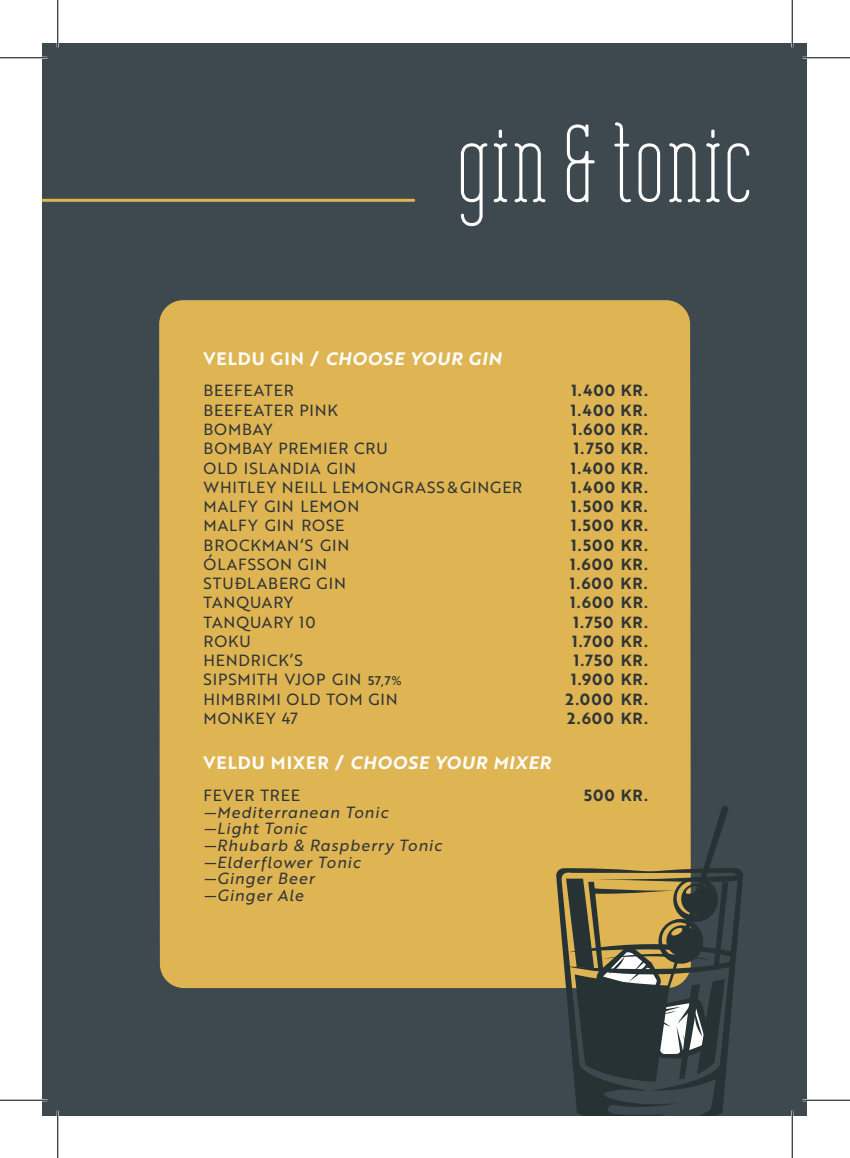
<style>
.page{position:relative;width:850px;height:1158px;background:#fff}
.page>*{position:absolute;margin:0;border:0;box-sizing:border-box;transform-origin:0 0}
.t1{font:17.5px "Brother 1816 Bold Italic";letter-spacing:.055em;color:#fff}
.t2{font:15.75px "Brother 1816 Regular";letter-spacing:.05em;color:#2f3437}
.t3{font:15.75px "Brother 1816 Bold";letter-spacing:.06em;color:#2f3437}
.t4{font:15.75px/16.6px "Brother 1816 Regular Italic";letter-spacing:.055em;color:#2f3437}
.s1{font-family:"Brother 1816 Bold"}
.s2{font-family:"Brother 1816 Medium";font-size:12.25px}
</style>
<div class="page">
<div style="left:43px;top:43px;width:764px;height:1071px;background:#3e494f"></div>
<svg style="left:43px;top:199px;width:372px;height:3px"></svg>
<svg style="left:494px;top:130px;width:13px;height:72px"></svg>
<svg style="left:706px;top:130px;width:13px;height:72px"></svg>
<svg style="left:638px;top:143px;width:22px;height:59px"></svg>
<svg style="left:461px;top:143px;width:26px;height:83px"></svg>
<svg style="left:514px;top:143px;width:31px;height:59px"></svg>
<svg style="left:669px;top:143px;width:31px;height:59px"></svg>
<svg style="left:614px;top:122px;width:17px;height:80px"></svg>
<svg style="left:567px;top:124px;width:27px;height:78px"></svg>
<svg style="left:727px;top:143px;width:22px;height:59px"></svg>
<div style="left:159px;top:300px;width:532px;height:687px;background:#dfb553"></div>
<svg style="left:556px;top:805px;width:187px;height:309px"></svg>
<hr style="left:0;top:57px;width:47px;height:2px;background:#fff">
<hr style="left:802px;top:57px;width:48px;height:2px;background:#fff">
<hr style="left:0;top:1098px;width:47px;height:3px;background:#fff">
<hr style="left:802px;top:1098px;width:48px;height:3px;background:#fff">
<hr style="left:57px;top:0;width:2px;height:47px;background:#fff">
<hr style="left:57px;top:1110px;width:2px;height:47px;background:#fff">
<hr style="left:791px;top:0;width:2px;height:47px;background:#fff">
<hr style="left:791px;top:1110px;width:2px;height:47px;background:#fff">
<hr style="left:0;top:57px;width:47px;height:1px;background:#000">
<hr style="left:802px;top:57px;width:48px;height:1px;background:#000">
<hr style="left:0;top:1099px;width:47px;height:1px;background:#000">
<hr style="left:802px;top:1099px;width:48px;height:1px;background:#000">
<hr style="left:57px;top:0;width:1px;height:47px;background:#000">
<hr style="left:57px;top:1110px;width:1px;height:47px;background:#000">
<hr style="left:792px;top:0;width:1px;height:47px;background:#000">
<hr style="left:792px;top:1110px;width:1px;height:47px;background:#000">
<p class="t1" style="left:203px;top:345px;width:299px"><span class="s1">VELDU GIN /</span> CHOOSE YOUR GIN</p>
<p class="t2" style="left:203px;top:379px;width:92px">BEEFEATER</p>
<p class="t3" style="left:571px;top:379px;width:78px">1.400 KR.</p>
<p class="t2" style="left:203px;top:398px;width:136px">BEEFEATER PINK</p>
<p class="t3" style="left:571px;top:398px;width:78px">1.400 KR.</p>
<p class="t2" style="left:203px;top:417px;width:71px">BOMBAY</p>
<p class="t3" style="left:572px;top:417px;width:78px">1.600 KR.</p>
<p class="t2" style="left:203px;top:437px;width:186px">BOMBAY PREMIER CRU</p>
<p class="t3" style="left:574px;top:436px;width:76px">1.750 KR.</p>
<p class="t2" style="left:203px;top:456px;width:154px">OLD ISLANDIA GIN</p>
<p class="t3" style="left:571px;top:456px;width:79px">1.400 KR.</p>
<p class="t2" style="left:203px;top:475px;width:320px">WHITLEY NEILL LEMONGRASS&amp;GINGER</p>
<p class="t3" style="left:571px;top:475px;width:78px">1.400 KR.</p>
<p class="t2" style="left:203px;top:494px;width:157px">MALFY GIN LEMON</p>
<p class="t3" style="left:571px;top:494px;width:78px">1.500 KR.</p>
<p class="t2" style="left:203px;top:514px;width:142px">MALFY GIN ROSE</p>
<p class="t3" style="left:571px;top:513px;width:79px">1.500 KR.</p>
<p class="t2" style="left:203px;top:533px;width:147px">BROCKMAN‘S GIN</p>
<p class="t3" style="left:571px;top:533px;width:78px">1.500 KR.</p>
<p class="t2" style="left:203px;top:552px;width:125px">ÓLAFSSON GIN</p>
<p class="t3" style="left:570px;top:552px;width:79px">1.600 KR.</p>
<p class="t2" style="left:203px;top:571px;width:144px">STUÐLABERG GIN</p>
<p class="t3" style="left:570px;top:571px;width:79px">1.600 KR.</p>
<p class="t2" style="left:203px;top:591px;width:91px">TANQUARY</p>
<p class="t3" style="left:570px;top:590px;width:79px">1.600 KR.</p>
<p class="t2" style="left:203px;top:610px;width:113px">TANQUARY 10</p>
<p class="t3" style="left:573px;top:610px;width:76px">1.750 KR.</p>
<p class="t2" style="left:203px;top:629px;width:49px">ROKU</p>
<p class="t3" style="left:572px;top:629px;width:77px">1.700 KR.</p>
<p class="t2" style="left:203px;top:648px;width:101px">HENDRICK’S</p>
<p class="t3" style="left:574px;top:648px;width:76px">1.750 KR.</p>
<p class="t2" style="left:203px;top:668px;width:200px">SIPSMITH VJOP GIN <span class="s2">57,7%</span></p>
<p class="t3" style="left:571px;top:667px;width:78px">1.900 KR.</p>
<p class="t2" style="left:203px;top:687px;width:196px">HIMBRIMI OLD TOM GIN</p>
<p class="t3" style="left:565px;top:687px;width:84px">2.000 KR.</p>
<p class="t2" style="left:203px;top:706px;width:96px">MONKEY 47</p>
<p class="t3" style="left:567px;top:706px;width:82px">2.600 KR.</p>
<p class="t1" style="left:203px;top:749px;width:348px"><span class="s1">VELDU MIXER /</span> CHOOSE YOUR MIXER</p>
<p class="t2" style="left:203px;top:783px;width:98px">FEVER TREE</p>
<p class="t3" style="left:584px;top:783px;width:65px">500 KR.</p>
<p class="t4" style="left:203px;top:802px;width:240px">—Mediterranean Tonic —Light Tonic<br>—Rhubarb &amp; Raspberry Tonic —Elderflower Tonic<br>—Ginger Beer<br>—Ginger Ale</p>
</div>
